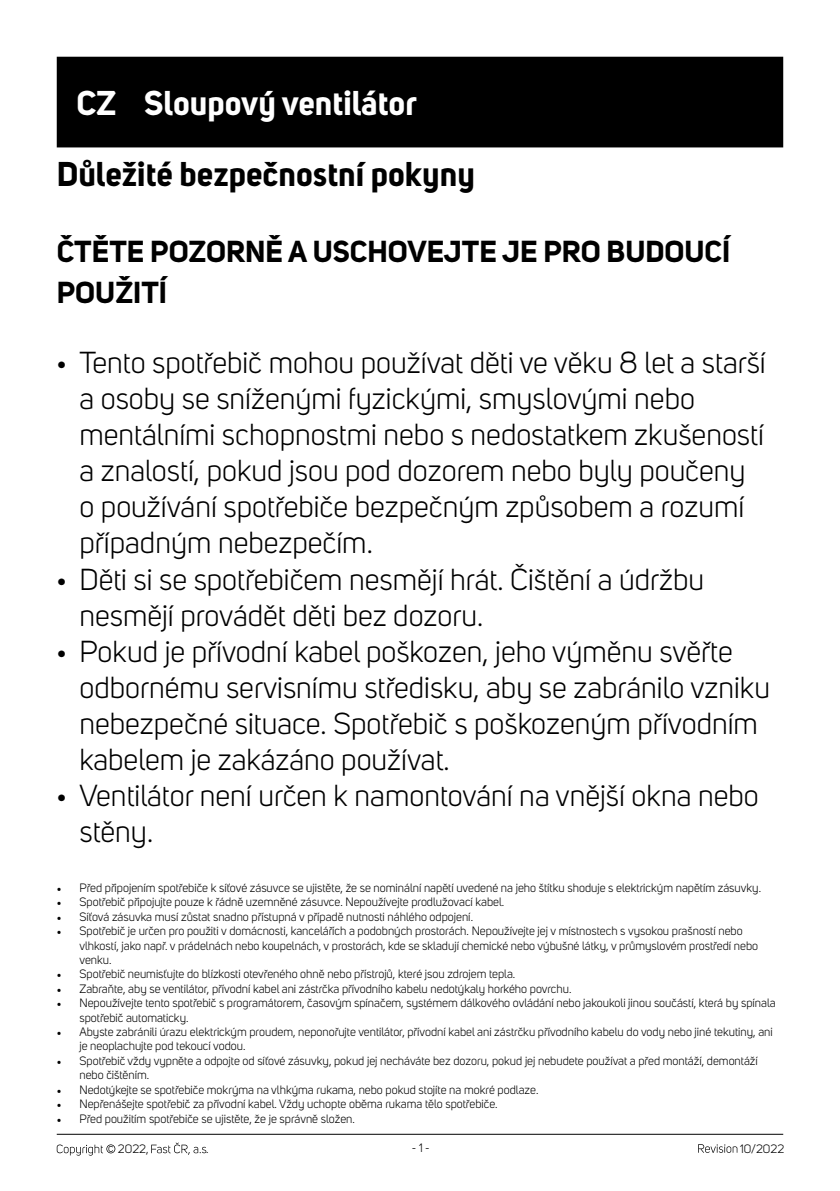
<style>
.page{position:relative;width:840px;height:1191px;background:#fff}
.page>*{position:absolute;margin:0;border:0;box-sizing:border-box;transform-origin:0 0}
.t1{font:700 34px "Uni Sans";color:#000}
.t2{font:700 34px "Uni Sans";color:#fff}
.t3{font:30px/36px "Uni Sans";color:#000}
.t4{font:700 30px/40.8px "Uni Sans";color:#000}
.t5{font:12px/14.4px "Uni Sans";color:#000}
.s1{font-size:23px}
.s2{font-family:"Minion Pro"}
</style>
<div class="page">
<hr style="left:57px;top:1133px;width:725px;height:1px;background:#000">
<svg style="left:698px;top:1144px;width:39px;height:8px"></svg>
<svg style="left:57px;top:1144px;width:58px;height:11px"></svg>
<svg style="left:151px;top:1142px;width:55px;height:12px"></svg>
<div style="left:57px;top:57px;width:725px;height:90px;background:#000"></div>
<h1 class="t2" style="left:76px;top:82px;width:342px">CZ Sloupový ventilátor</h1>
<h1 class="t1" style="left:57px;top:153px;width:419px">Důležité bezpečnostní pokyny</h1>
<h2 class="t4" style="left:57px;top:231px;width:674px">ČTĚTE POZORNĚ A USCHOVEJTE JE PRO BUDOUCÍ<br>POUŽITÍ</h2>
<p class="t3" style="left:79px;top:345px;width:687px;text-indent:-23px"><span class="s1">•</span> Tento spotřebič mohou používat děti ve věku 8 let a starší a osoby se sníženými fyzickými, smyslovými nebo mentálními schopnostmi nebo s nedostatkem zkušeností a znalostí, pokud jsou pod dozorem nebo byly poučeny o používání spotřebiče bezpečným způsobem a rozumí případným nebezpečím.</p>
<h2 class="t3" style="left:79px;top:561px;width:625px;text-indent:-23px"><span class="s1">•</span> Děti si se spotřebičem nesmějí hrát. Čištění a údržbu nesmějí provádět děti bez dozoru.</h2>
<h2 class="t3" style="left:79px;top:633px;width:691px;text-indent:-23px"><span class="s1">•</span> Pokud je přívodní kabel poškozen, jeho výměnu svěřte odbornému servisnímu středisku, aby se zabránilo vzniku nebezpečné situace. Spotřebič s poškozeným přívodním kabelem je zakázáno používat.</h2>
<h2 class="t3" style="left:79px;top:777px;width:680px;text-indent:-23px"><span class="s1">•</span> Ventilátor není určen k namontování na vnější okna nebo stěny.</h2>
<p class="t5" style="left:57px;top:880px;width:705px"><span class="s2">•</span> Před připojením spotřebiče k síťové zásuvce se ujistěte, že se nominální napětí uvedené na jeho štítku shoduje s elektrickým napětím zásuvky.</p>
<p class="t5" style="left:57px;top:895px;width:449px"><span class="s2">•</span> Spotřebič připojujte pouze k řádně uzemněné zásuvce. Nepoužívejte prodlužovací kabel.</p>
<p class="t5" style="left:57px;top:909px;width:417px"><span class="s2">•</span> Síťová zásuvka musí zůstat snadno přístupná v případě nutnosti náhlého odpojení.</p>
<p class="t5" style="left:79px;top:924px;width:679px;text-indent:-23px"><span class="s2">•</span> Spotřebič je určen pro použiti v domácnosti, kancelářích a podobných prostorách. Nepoužívejte jej v místnostech s vysokou prašností nebo vlhkostí, jako např. v prádelnách nebo koupelnách, v prostorách, kde se skladují chemické nebo výbušné látky, v průmyslovém prostředí nebo venku.</p>
<p class="t5" style="left:57px;top:967px;width:460px"><span class="s2">•</span> Spotřebič neumisťujte do blízkosti otevřeného ohně nebo přístrojů, které jsou zdrojem tepla.</p>
<p class="t5" style="left:57px;top:981px;width:516px"><span class="s2">•</span> Zabraňte, aby se ventilátor, přívodní kabel ani zástrčka přívodního kabelu nedotýkaly horkého povrchu.</p>
<p class="t5" style="left:79px;top:996px;width:697px;text-indent:-23px"><span class="s2">•</span> Nepoužívejte tento spotřebič s programátorem, časovým spínačem, systémem dálkového ovládání nebo jakoukoli jinou součástí, která by spínala spotřebič automaticky.</p>
<p class="t5" style="left:79px;top:1024px;width:694px;text-indent:-23px"><span class="s2">•</span> Abyste zabránili úrazu elektrickým proudem, neponořujte ventilátor, přívodní kabel ani zástrčku přívodního kabelu do vody nebo jiné tekutiny, ani je neoplachujte pod tekoucí vodou.</p>
<p class="t5" style="left:79px;top:1053px;width:679px;text-indent:-23px"><span class="s2">•</span> Spotřebič vždy vypněte a odpojte od síťové zásuvky, pokud jej necháváte bez dozoru, pokud jej nebudete používat a před montáží, demontáží nebo čištěním.</p>
<p class="t5" style="left:57px;top:1082px;width:483px"><span class="s2">•</span> Nedotýkejte se spotřebiče mokrýma na vlhkýma rukama, nebo pokud stojíte na mokré podlaze.</p>
<p class="t5" style="left:57px;top:1096px;width:442px"><span class="s2">•</span> Nepřenášejte spotřebič za přívodní kabel. Vždy uchopte oběma rukama tělo spotřebiče.</p>
<p class="t5" style="left:57px;top:1111px;width:299px"><span class="s2">•</span> Před použitím spotřebiče se ujistěte, že je správně složen.</p>
<p class="t5" style="left:118px;top:1141px;width:32px">2022,</p>
<p class="t5" style="left:206px;top:1141px;width:4px">.</p>
<p class="t5" style="left:411px;top:1140px;width:19px">- 1 -</p>
<p class="t5" style="left:739px;top:1141px;width:46px">10/2022</p>
</div>
